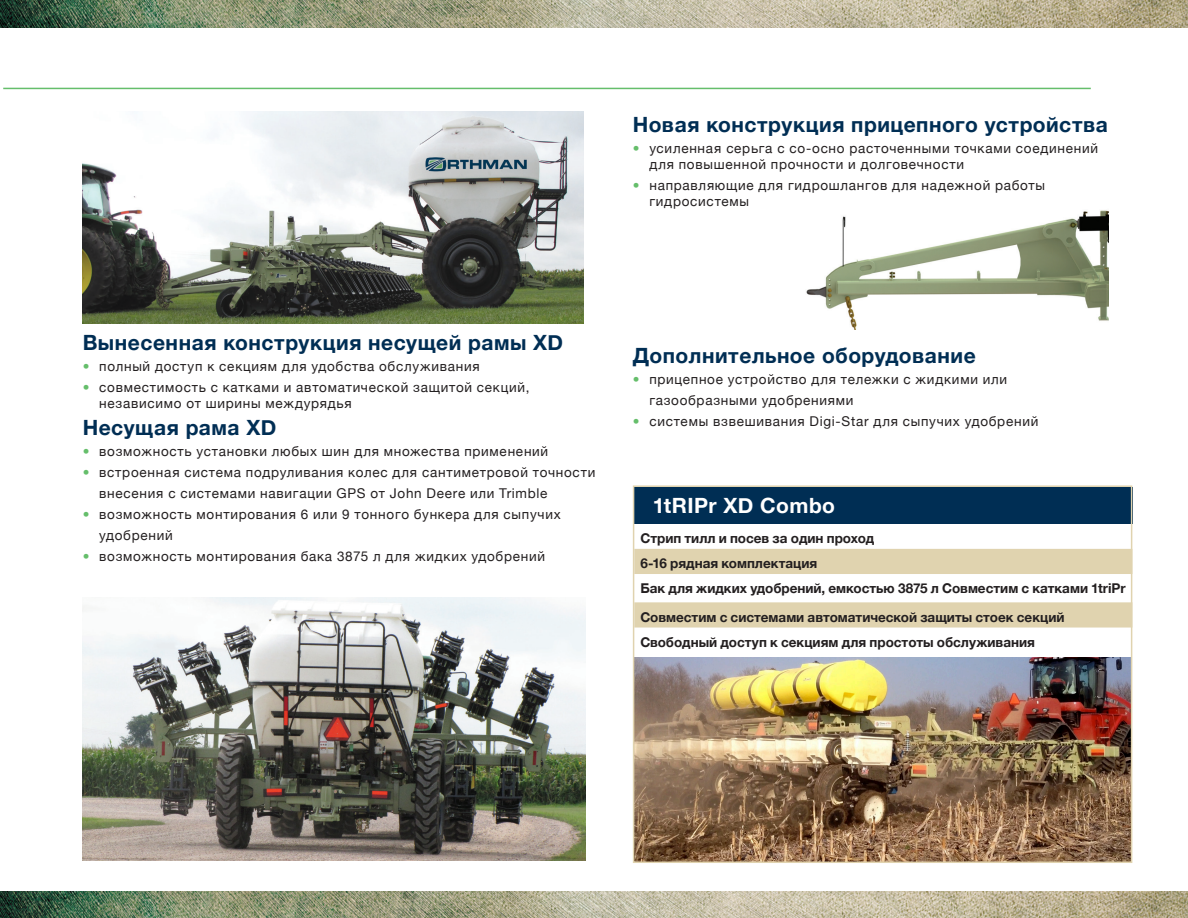
<style>
.page{position:relative;width:1188px;height:918px;background:#fff}
.page>*{position:absolute;margin:0;border:0;box-sizing:border-box;transform-origin:0 0}
.t1{font:700 21px "Helvetica Neue";letter-spacing:.025em;color:#002e54}
.t2{font:700 21px "Helvetica Neue";letter-spacing:.02em;color:#fff}
.t3{font:13.5px/16.2px "Helvetica Neue";letter-spacing:.055em;color:#231f20}
.t4{font:700 13.5px "Helvetica Neue";color:#231f20}
.s1{color:#65be6b}
</style>
<div class="page">
<img style="left:82px;top:597px;width:504px;height:264px">
<img style="left:0;top:891px;width:1188px;height:27px">
<img style="left:0;top:0;width:1188px;height:28px">
<img style="left:806px;top:210px;width:302px;height:119px">
<hr style="left:3px;top:88px;width:1088px;height:1px;background:#65be6b">
<img style="left:83px;top:111px;width:500px;height:212px">
<img style="left:636px;top:658px;width:493px;height:202px">
<div style="left:634px;top:487px;width:498px;height:37px;background:#002e54"></div>
<svg style="left:636px;top:549px;width:493px;height:79px"></svg>
<div style="left:633px;top:485px;width:499px;height:378px;border:2px solid #e0d3af"></div>
<p class="t1" style="left:633px;top:111px;width:476px">Новая конструкция прицепного устройства</p>
<p class="t3" style="left:633px;top:140px;width:467px"><span class="s1">•</span> усиленная серьга с со-осно расточенными точками соединений</p>
<p class="t3" style="left:649px;top:156px;width:316px">для повышенной прочности и долговечности</p>
<p class="t3" style="left:649px;top:177px;width:397px;text-indent:-16px"><span class="s1">•</span> направляющие для гидрошлангов для надежной работы гидросистемы</p>
<p class="t1" style="left:83px;top:329px;width:482px">Вынесенная конструкция несущей рамы XD</p>
<p class="t3" style="left:83px;top:358px;width:399px"><span class="s1">•</span> полный доступ к секциям для удобства обслуживания</p>
<p class="t3" style="left:83px;top:379px;width:448px"><span class="s1">•</span> совместимость с катками и автоматической защитой секций,</p>
<p class="t3" style="left:99px;top:395px;width:254px">независимо от ширины междурядья</p>
<p class="t1" style="left:83px;top:414px;width:195px">Несущая рама XD</p>
<p class="t3" style="left:83px;top:443px;width:467px"><span class="s1">•</span> возможность установки любых шин для множества применений</p>
<p class="t3" style="left:99px;top:461px;width:498px;line-height:21px;text-indent:-17px"><span class="s1">•</span> встроенная система подруливания колес для сантиметровой точности внесения с системами навигации GPS от John Deere или Trimble</p>
<p class="t3" style="left:83px;top:506px;width:480px"><span class="s1">•</span> возможность монтирования 6 или 9 тонного бункера для сыпучих</p>
<p class="t3" style="left:99px;top:527px;width:75px">удобрений</p>
<p class="t3" style="left:83px;top:548px;width:464px"><span class="s1">•</span> возможность монтирования бака 3875 л для жидких удобрений</p>
<p class="t1" style="left:633px;top:342px;width:344px">Дополнительное оборудование</p>
<p class="t3" style="left:633px;top:371px;width:376px"><span class="s1">•</span> прицепное устройство для тележки с жидкими или</p>
<p class="t3" style="left:649px;top:392px;width:206px">газообразными удобрениями</p>
<p class="t3" style="left:633px;top:413px;width:407px"><span class="s1">•</span> системы взвешивания Digi-Star для сыпучих удобрений</p>
<p class="t2" style="left:653px;top:493px;width:184px">1tRIPr XD Combo</p>
<p class="t4" style="left:640px;top:530px;width:235px">Стрип тилл и посев за один проход</p>
<p class="t4" style="left:640px;top:555px;width:179px">6-16 рядная комплектация</p>
<p class="t4" style="left:640px;top:580px;width:487px">Бак для жидких удобрений, емкостью 3875 л Совместим с катками 1triPr</p>
<p class="t4" style="left:640px;top:608px;width:426px">Совместим с системами автоматической защиты стоек секций</p>
<p class="t4" style="left:640px;top:634px;width:396px">Свободный доступ к секциям для простоты обслуживания</p>
</div>
